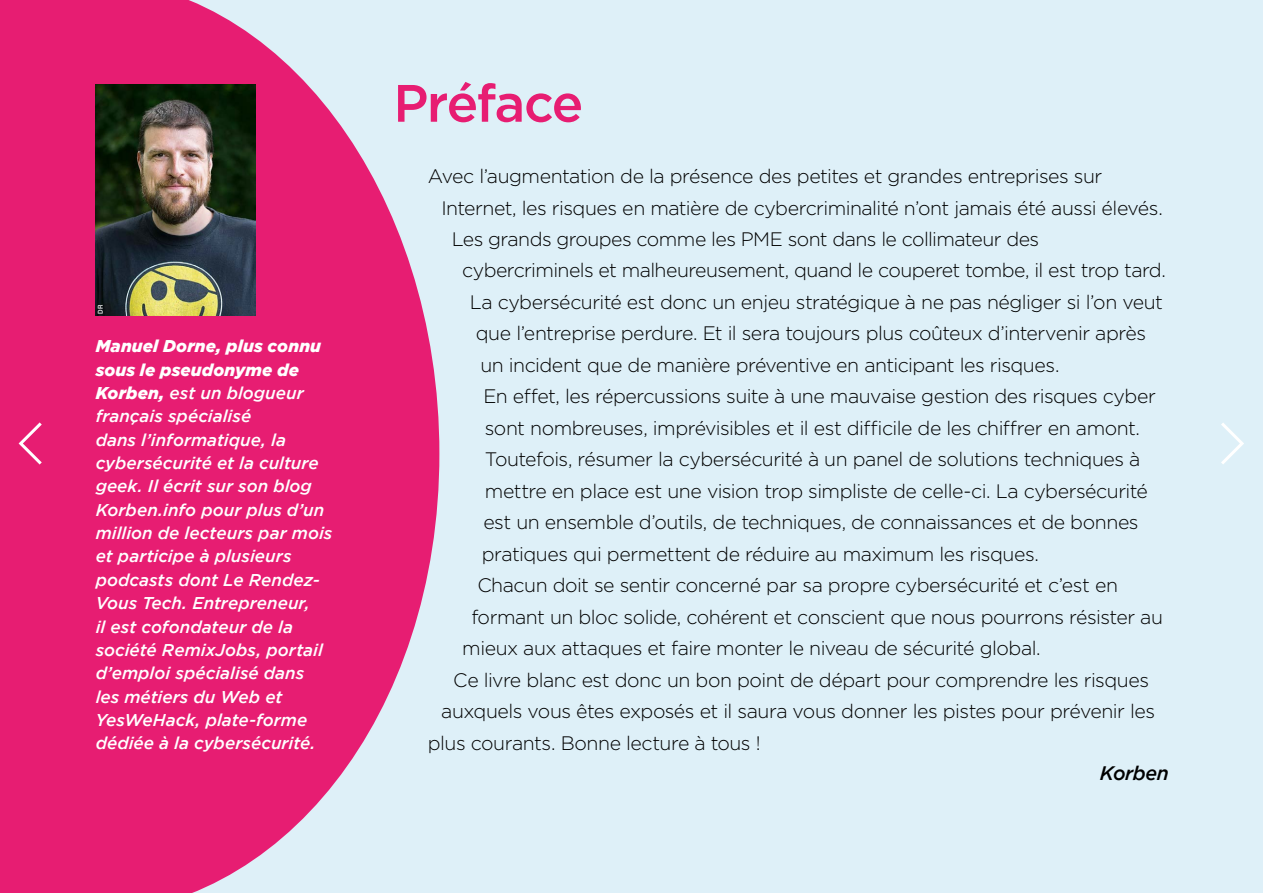
<style>
.page{position:relative;width:1263px;height:893px;background:#def0f8}
.page>*{position:absolute;margin:0;border:0;box-sizing:border-box;transform-origin:0 0}
.t1{font:500 52.5px "Gotham";letter-spacing:-.035em;color:#e71d72}
.t2{font:300 19.5px "Gotham";letter-spacing:-.025em;color:#000}
.t3{font:italic 500 19.5px "Gotham";letter-spacing:-.02em;color:#000}
.t4{font:italic 500 17.1px/23.4px "Gotham";color:#fff}
.t5{font:500 6.75px "Helvetica Neue LT Std";color:#fff;scale:.9 1}
.s1{font-weight:900}
</style>
<div class="page">
<svg style="left:1221px;top:423px;width:23px;height:41px"></svg>
<svg style="left:0;top:0;width:439px;height:893px;fill:#e71d72"></svg>
<img style="left:96px;top:85px;width:159px;height:231px">
<svg style="left:16px;top:419px;width:29px;height:49px"></svg>
<p class="t5" style="left:96px;top:314px;width:11px;rotate:-90deg">DR</p>
<p class="t4" style="left:96px;top:334px;width:238px"><span class="s1">Manuel Dorne, plus connu sous le pseudonyme de<br>Korben,</span> est un blogueur français spécialisé<br>dans l’informatique, la cybersécurité et la culture geek. Il écrit sur son blog<br>Korben.info pour plus d’un million de lecteurs par mois et participe à plusieurs podcasts dont Le Rendez-<br>Vous Tech. Entrepreneur,<br>il est cofondateur de la société RemixJobs, portail d’emploi spécialisé dans<br>les métiers du Web et<br>YesWeHack, plate-forme dédiée à la cybersécurité.</p>
<h1 class="t1" style="left:393px;top:69px;width:191px">Préface</h1>
<p class="t2" style="left:428px;top:164px;width:676px">Avec l’augmentation de la présence des petites et grandes entreprises sur</p>
<p class="t2" style="left:441px;top:195px;width:723px">Internet, les risques en matière de cybercriminalité n’ont jamais été aussi élevés.</p>
<p class="t2" style="left:452px;top:227px;width:589px">Les grands groupes comme les PME sont dans le collimateur des</p>
<p class="t2" style="left:462px;top:258px;width:705px">cybercriminels et malheureusement, quand le couperet tombe, il est trop tard.</p>
<p class="t2" style="left:470px;top:290px;width:695px">La cybersécurité est donc un enjeu stratégique à ne pas négliger si l’on veut</p>
<p class="t2" style="left:476px;top:321px;width:672px">que l’entreprise perdure. Et il sera toujours plus coûteux d’intervenir après</p>
<p class="t2" style="left:480px;top:353px;width:581px">un incident que de manière préventive en anticipant les risques.</p>
<p class="t2" style="left:483px;top:384px;width:674px">En effet, les répercussions suite à une mauvaise gestion des risques cyber</p>
<p class="t2" style="left:485px;top:416px;width:657px">sont nombreuses, imprévisibles et il est difficile de les chiffrer en amont.</p>
<p class="t2" style="left:485px;top:447px;width:657px">Toutefois, résumer la cybersécurité à un panel de solutions techniques à</p>
<p class="t2" style="left:485px;top:479px;width:664px">mettre en place est une vision trop simpliste de celle-ci. La cybersécurité</p>
<p class="t2" style="left:483px;top:510px;width:657px">est un ensemble d’outils, de techniques, de connaissances et de bonnes</p>
<p class="t2" style="left:482px;top:542px;width:559px">pratiques qui permettent de réduire au maximum les risques.</p>
<p class="t2" style="left:477px;top:573px;width:642px">Chacun doit se sentir concerné par sa propre cybersécurité et c’est en</p>
<p class="t2" style="left:471px;top:605px;width:693px">formant un bloc solide, cohérent et conscient que nous pourrons résister au</p>
<p class="t2" style="left:462px;top:636px;width:580px">mieux aux attaques et faire monter le niveau de sécurité global.</p>
<p class="t2" style="left:453px;top:668px;width:697px">Ce livre blanc est donc un bon point de départ pour comprendre les risques</p>
<p class="t2" style="left:441px;top:699px;width:715px">auxquels vous êtes exposés et il saura vous donner les pistes pour prévenir les</p>
<p class="t2" style="left:428px;top:731px;width:334px">plus courants. Bonne lecture à tous !</p>
<p class="t3" style="left:1100px;top:762px;width:70px">Korben</p>
</div>
